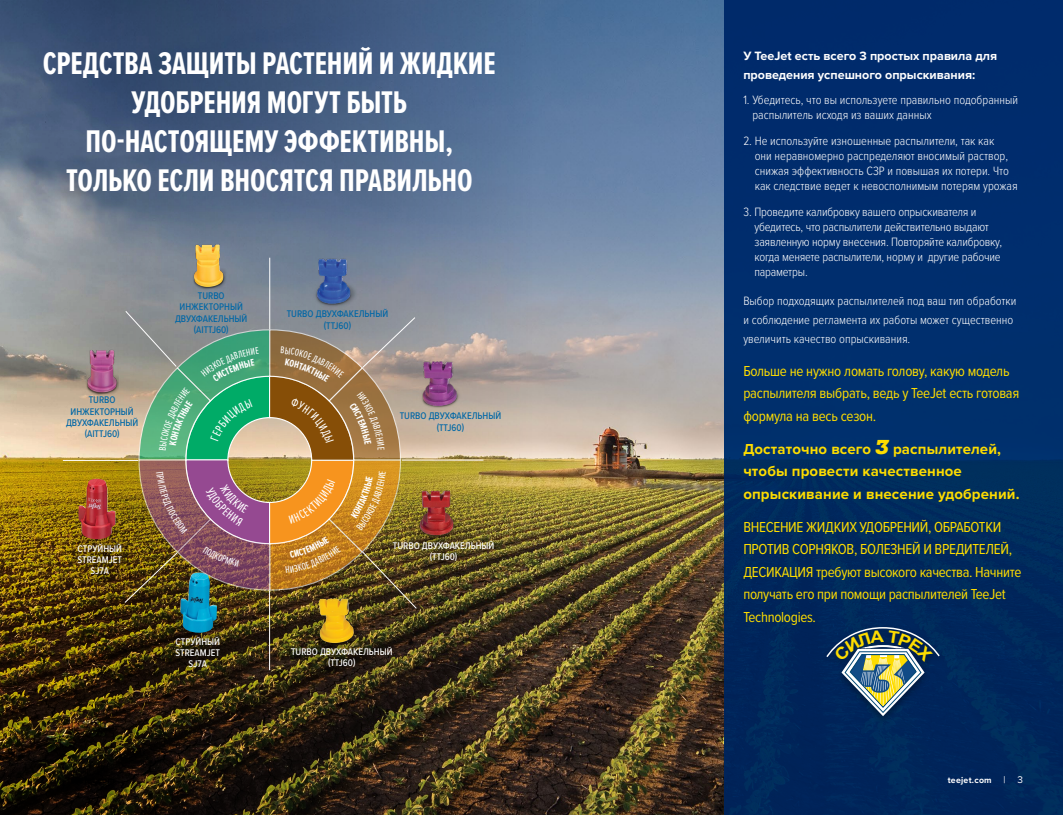
<style>
.page{position:relative;width:1063px;height:815px;background:#fff}
.page>*{position:absolute;margin:0;border:0;box-sizing:border-box;transform-origin:0 0}
.t1{font:700 32.5px/39px "Proxima Nova Ex Cn";letter-spacing:-.005em;color:#fff;text-align:center}
.t2{font:15px/22.5px "Proxima Nova Cond";letter-spacing:-.02em;color:#fddc00}
.t3{font:700 15px/22.5px "Proxima Nova";letter-spacing:.01em;color:#fddc00}
.t4{font:300 12.5px/15px "Proxima Nova Cond";color:#fff}
.t5{font:700 12.5px/18.8px "Proxima Nova";color:#fff}
.t6{font:500 10px/11.2px "Proxima Nova Cond";color:#0067a6;text-align:center}
.t7{font:500 10px/11.2px "Proxima Nova Cond";color:#fff;text-align:center}
.t8{font:700 8.75px "Proxima Nova";letter-spacing:.03em;color:#fff}
.s1{font-family:"Nexa Slab";font-weight:900;font-style:italic;font-size:20px}
.s2{font-weight:400;font-size:10px}
</style>
<div class="page">
<img style="left:531px;top:0;width:194px;height:815px">
<img style="left:0;top:0;width:531px;height:815px">
<svg style="left:64px;top:518px;width:72px;height:73px;background:#654c09"></svg>
<svg style="left:164px;top:603px;width:72px;height:73px;background:#362b0b"></svg>
<svg style="left:294px;top:612px;width:73px;height:72px;background:#2f2610"></svg>
<svg style="left:402px;top:505px;width:73px;height:72px;background:#594c1f"></svg>
<div style="left:725px;top:0;width:338px;height:815px;background:linear-gradient(to right,#002b66,#002c66)"></div>
<img style="left:187px;top:239px;width:42px;height:54px">
<img style="left:82px;top:344px;width:37px;height:53px">
<img style="left:180px;top:609px;width:37px;height:24px">
<img style="left:417px;top:357px;width:55px;height:57px">
<img style="left:308px;top:244px;width:59px;height:66px">
<img style="left:417px;top:482px;width:48px;height:62px">
<img style="left:308px;top:609px;width:57px;height:45px">
<hr style="left:269px;top:258px;width:1px;height:71px;background:#fff">
<hr style="left:269px;top:591px;width:1px;height:79px;background:#fff">
<hr style="left:63px;top:460px;width:75px;height:1px;background:#fff">
<hr style="left:402px;top:460px;width:82px;height:1px;background:#fff">
<img style="left:78px;top:479px;width:37px;height:60px">
<div style="left:820px;top:624px;width:125px;height:102px;background:#00255a"></div>
<img style="left:124px;top:310px;width:293px;height:299px">
<svg style="left:826px;top:627px;width:114px;height:89px"></svg>
<h1 class="t1" style="left:43px;top:43px;width:454px">СРЕДСТВА ЗАЩИТЫ РАСТЕНИЙ И ЖИДКИЕ<br>УДОБРЕНИЯ МОГУТ БЫТЬ<br>ПО-НАСТОЯЩЕМУ ЭФФЕКТИВНЫ,<br>ТОЛЬКО ЕСЛИ ВНОСЯТСЯ ПРАВИЛЬНО</h1>
<p class="t6" style="left:66px;top:394px;width:74px">TURBO<br>ИНЖЕКТОРНЫЙ<br>ДВУХФАКЕЛЬНЫЙ (AITTJ60)</p>
<p class="t6" style="left:175px;top:290px;width:74px">TURBO<br>ИНЖЕКТОРНЫЙ<br>ДВУХФАКЕЛЬНЫЙ (AITTJ60)</p>
<p class="t6" style="left:287px;top:308px;width:103px">TURBO ДВУХФАКЕЛЬНЫЙ (TTJ60)</p>
<p class="t6" style="left:400px;top:410px;width:103px">TURBO ДВУХФАКЕЛЬНЫЙ (TTJ60)</p>
<p class="t7" style="left:78px;top:542px;width:46px">СТРУЙНЫЙ<br>STREAMJET<br>SJ7A</p>
<p class="t7" style="left:176px;top:636px;width:46px">СТРУЙНЫЙ<br>STREAMJET<br>SJ7A</p>
<p class="t7" style="left:393px;top:540px;width:103px">TURBO ДВУХФАКЕЛЬНЫЙ (TTJ60)</p>
<p class="t7" style="left:291px;top:646px;width:103px">TURBO ДВУХФАКЕЛЬНЫЙ (TTJ60)</p>
<p class="t5" style="left:743px;top:46px;width:255px">У TeeJet есть всего 3 простых правила для проведения успешного опрыскивания:</p>
<p class="t4" style="left:752px;top:92px;width:267px;text-indent:-9px">1. Убедитесь, что вы используете правильно подобранный распылитель исходя из ваших данных</p>
<p class="t4" style="left:755px;top:133px;width:264px;text-indent:-11px">2. Не используйте изношенные распылители, так как<br>они неравномерно распределяют вносимый раствор, снижая эффективность СЗР и повышая их потери. Что как следствие ведет к невосполнимым потерям урожая</p>
<p class="t4" style="left:754px;top:203px;width:249px;text-indent:-11px">3. Проведите калибровку вашего опрыскивателя и убедитесь, что распылители действительно выдают заявленную норму внесения. Повторяйте калибровку, когда меняете распылители, норму и другие рабочие параметры.</p>
<p class="t4" style="left:743px;top:291px;width:275px;line-height:18.8px">Выбор подходящих распылителей под ваш тип обработки и соблюдение регламента их работы может существенно увеличить качество опрыскивания.</p>
<p class="t2" style="left:743px;top:359px;width:278px">Больше не нужно ломать голову, какую модель распылителя выбрать, ведь у TeeJet есть готовая формула на весь сезон.</p>
<p class="t3" style="left:743px;top:437px;width:278px">Достаточно всего <span class="s1">3</span> распылителей, чтобы провести качественное опрыскивание и внесение удобрений.</p>
<p class="t2" style="left:743px;top:515px;width:280px">ВНЕСЕНИЕ ЖИДКИХ УДОБРЕНИЙ, ОБРАБОТКИ ПРОТИВ СОРНЯКОВ, БОЛЕЗНЕЙ И ВРЕДИТЕЛЕЙ, ДЕСИКАЦИЯ требуют высокого качества. Начните получать его при помощи распылителей TeeJet Technologies.</p>
<p class="t8" style="left:948px;top:773px;width:77px">teejet.com <span class="s2">| 3</span></p>
</div>
